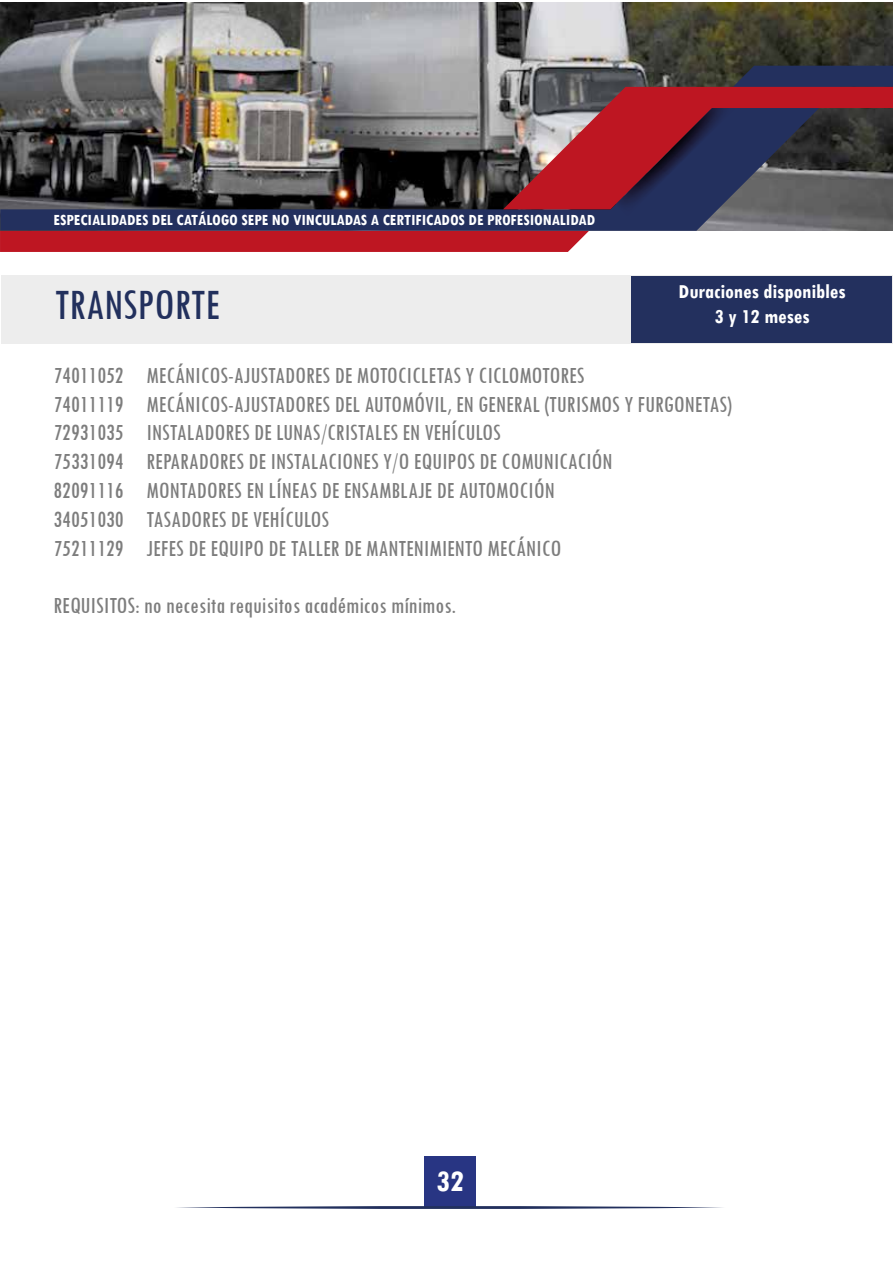
<style>
.page{position:relative;width:893px;height:1263px;background:#fff}
.page>*{position:absolute;margin:0;border:0;box-sizing:border-box;transform-origin:0 0}
.t1{font:condensed 45px "Tw Cen";color:#22305d}
.t2{font:700 condensed 31.5px "Tw Cen";color:#fff}
.t3{font:condensed 24px/28.8px "Tw Cen";color:#7d7d7d}
.t4{font:700 condensed 21px/25.2px "Tw Cen";color:#fff;text-align:center}
.t5{font:700 condensed 16.5px "Tw Cen";color:#fff}
</style>
<div class="page">
<div style="left:424px;top:1156px;width:52px;height:52px;background:#283583"></div>
<svg style="left:176px;top:1206px;width:547px;height:3px;background:#6e7795"></svg>
<img style="left:0;top:2px;width:893px;height:64px">
<div style="left:0;top:231px;width:589px;height:21px;background:#be1622"></div>
<img style="left:0;top:66px;width:893px;height:165px">
<img style="left:616px;top:209px;width:118px;height:7px">
<svg style="left:503px;top:87px;width:390px;height:122px;background:#713946"></svg>
<div style="left:1px;top:275px;width:892px;height:69px;background:#ededed"></div>
<div style="left:632px;top:276px;width:260px;height:67px;background:#23305e"></div>
<p class="t5" style="left:54px;top:210px;width:543px">ESPECIALIDADES DEL CATÁLOGO SEPE NO VINCULADAS A CERTIFICADOS DE PROFESIONALIDAD</p>
<h1 class="t1" style="left:55px;top:277px;width:167px">TRANSPORTE</h1>
<p class="t4" style="left:679px;top:278px;width:169px">Duraciones disponibles<br>3 y 12 meses</p>
<p class="t3" style="left:54px;top:360px;width:680px">74011052 MECÁNICOS-AJUSTADORES DE MOTOCICLETAS Y CICLOMOTORES<br>74011119 MECÁNICOS-AJUSTADORES DEL AUTOMÓVIL, EN GENERAL (TURISMOS Y FURGONETAS)<br>72931035 INSTALADORES DE LUNAS/CRISTALES EN VEHÍCULOS<br>75331094 REPARADORES DE INSTALACIONES Y/O EQUIPOS DE COMUNICACIÓN<br>82091116 MONTADORES EN LÍNEAS DE ENSAMBLAJE DE AUTOMOCIÓN<br>34051030 TASADORES DE VEHÍCULOS<br>75211129 JEFES DE EQUIPO DE TALLER DE MANTENIMIENTO MECÁNICO</p>
<p class="t3" style="left:54px;top:591px;width:404px">REQUISITOS: no necesita requisitos académicos mínimos.</p>
<h2 class="t2" style="left:436px;top:1162px;width:29px">32</h2>
</div>
